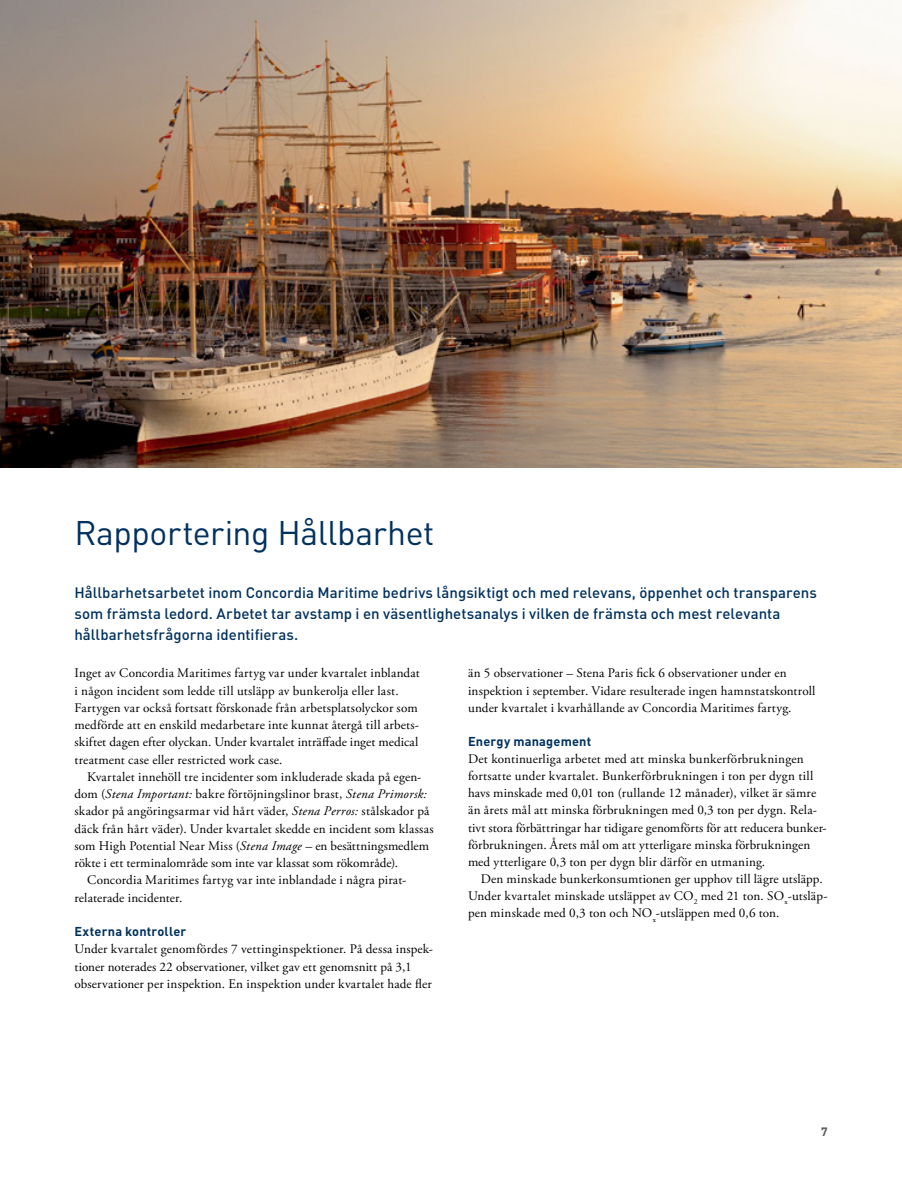
<style>
.page{position:relative;width:902px;height:1191px;background:#fff}
.page>*{position:absolute;margin:0;border:0;box-sizing:border-box;transform-origin:0 0}
.t1{font:33.75px "DINOT";letter-spacing:-.01em;color:#00315e}
.t2{font:500 15px/21px "DINOT";color:#00315e}
.t3{font:13.2px/17.2px "Adobe Garamond Pro";letter-spacing:.01em;color:#000}
.t4{font:700 12.75px "DINOT";letter-spacing:.015em;color:#00315e}
.t5{font:700 12px "DINOT";color:#575756}
.s1{font-style:italic}
</style>
<div class="page">
<img style="left:0;top:0;width:901px;height:468px">
<h1 class="t1" style="left:74px;top:509px;width:361px">Rapportering Hållbarhet</h1>
<p class="t2" style="left:74px;top:582px;width:744px">Hållbarhetsarbetet inom Concordia Maritime bedrivs långsiktigt och med relevans, öppenhet och transparens som främsta ledord. Arbetet tar avstamp i en väsentlighetsanalys i vilken de främsta och mest relevanta hållbarhetsfrågorna identifieras.</p>
<p class="t3" style="left:74px;top:665px;width:347px">Inget av Concordia Maritimes fartyg var under kvartalet inblandat i någon incident som ledde till utsläpp av bunkerolja eller last.<br>Fartygen var också fortsatt förskonade från arbetsplatsolyckor som medförde att en enskild medarbetare inte kunnat återgå till arbets&shy;skiftet dagen efter olyckan. Under kvartalet inträffade inget medical treatment case eller restricted work case.</p>
<p class="t3" style="left:87px;top:768px;width:335px">Kvartalet innehöll tre incidenter som inkluderade skada på egen-</p>
<p class="t3" style="left:74px;top:785px;width:354px">dom (<span class="s1">Stena Important:</span> bakre förtöjningslinor brast, <span class="s1">Stena Primorsk:</span></p>
<p class="t3" style="left:74px;top:803px;width:356px">skador på angöringsarmar vid hårt väder, <span class="s1">Stena Perros:</span> stålskador på</p>
<p class="t3" style="left:74px;top:820px;width:361px">däck från hårt väder). Under kvartalet skedde en incident som klassas</p>
<p class="t3" style="left:74px;top:837px;width:356px">som High Potential Near Miss (<span class="s1">Stena Image –</span> en besättningsmedlem</p>
<p class="t3" style="left:74px;top:854px;width:325px">rökte i ett terminalområde som inte var klassat som rökområde).</p>
<p class="t3" style="left:87px;top:872px;width:319px">Concordia Maritimes fartyg var inte inblandade i några pirat-</p>
<p class="t3" style="left:74px;top:889px;width:110px">relaterade incidenter.</p>
<p class="t4" style="left:74px;top:923px;width:113px">Externa kontroller</p>
<p class="t3" style="left:74px;top:941px;width:360px">Under kvartalet genomfördes 7 vettinginspektioner. På dessa inspek&shy;tioner noterades 22 observationer, vilket gav ett genomsnitt på 3,1 observationer per inspektion. En inspektion under kvartalet hade fler</p>
<p class="t3" style="left:468px;top:665px;width:349px">än 5 observationer – Stena Paris fick 6 observationer under en inspektion i september. Vidare resulterade ingen hamnstatskontroll under kvartalet i kvarhållande av Concordia Maritimes fartyg.</p>
<p class="t4" style="left:468px;top:733px;width:125px">Energy management</p>
<p class="t3" style="left:468px;top:751px;width:360px">Det kontinuerliga arbetet med att minska bunkerförbrukningen fortsatte under kvartalet. Bunkerförbrukningen i ton per dygn till havs minskade med 0,01 ton (rullande 12 månader), vilket är sämre än årets mål att minska förbrukningen med 0,3 ton per dygn. Rela&shy;tivt stora förbättringar har tidigare genomförts för att reducera bunker&shy;förbrukningen. Årets mål om att ytterligare minska förbrukningen med ytterligare 0,3 ton per dygn blir därför en utmaning.</p>
<p class="t3" style="left:468px;top:870px;width:361px;text-indent:13px">Den minskade bunkerkonsumtionen ger upphov till lägre utsläpp.<br>Under kvartalet minskade utsläppet av CO<sub>2</sub> med 21 ton. SO<sub>x</sub>-utsläp&shy;pen minskade med 0,3 ton och NO<sub>x</sub>-utsläppen med 0,6 ton.</p>
<p class="t5" style="left:820px;top:1123px;width:8px">7</p>
</div>
